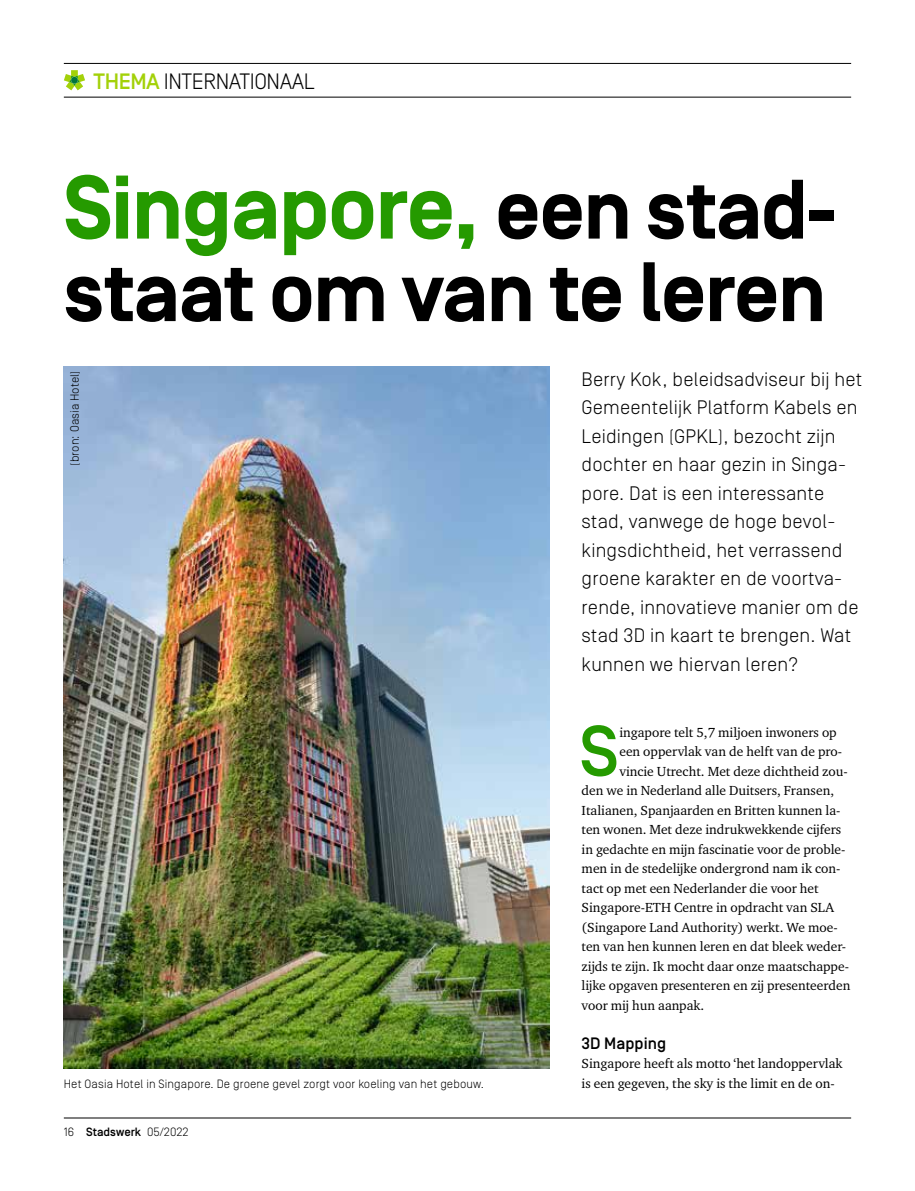
<style>
.page{position:relative;width:915px;height:1191px;background:#fff}
.page>*{position:absolute;margin:0;border:0;box-sizing:border-box;transform-origin:0 0}
.t1{font:700 90px "Simplon BP";letter-spacing:-.02em;color:#259a00}
.t2{font:700 84px "Simplon BP";letter-spacing:-.02em;color:#000}
.t3{font:500 71.4px "Simplon BP";color:#259a00}
.t4{font:300 22.2px "Simplon BP";letter-spacing:-.02em;color:#000}
.t5{font:300 19.5px/28.5px "Simplon BP";letter-spacing:.01em;color:#000}
.t6{font:500 16.5px "Simplon BP";color:#000}
.t7{font:13.5px/19.5px "Charter ITC Std";color:#000}
.t8{font:300 12px "Simplon BP";letter-spacing:.01em;color:#000}
.s1{font-weight:500;color:#a3d109}
.s2{font-size:84px;color:#000}
.s3{font-weight:500}
</style>
<div class="page">
<hr style="left:64px;top:97px;width:786px;height:1px;background:#000">
<hr style="left:64px;top:63px;width:786px;height:1px;background:#000">
<hr style="left:64px;top:1117px;width:786px;height:1px;background:#000">
<svg style="left:64px;top:70px;width:21px;height:20px"></svg>
<img style="left:64px;top:366px;width:485px;height:702px">
<h3 class="t4" style="left:94px;top:68px;width:223px"><span class="s1">THEMA</span> INTERNATIONAAL</h3>
<h1 class="t1" style="left:64px;top:156px;width:774px">Singapore, <span class="s2">een stad-</span></h1>
<h2 class="t2" style="left:64px;top:244px;width:763px">staat om van te leren</h2>
<p class="t8" style="left:68px;top:465px;width:96px;rotate:-90deg">(bron: Oasia Hotel)</p>
<p class="t8" style="left:64px;top:1076px;width:421px">Het Oasia Hotel in Singapore. De groene gevel zorgt voor koeling van het gebouw.</p>
<p class="t8" style="left:64px;top:1125px;width:126px">16 <span class="s3">Stadswerk</span> 05/2022</p>
<p class="t5" style="left:581px;top:364px;width:282px">Berry Kok, beleidsadviseur bij het<br>Gemeentelijk Platform Kabels en<br>Leidingen (GPKL), bezocht zijn dochter en haar gezin in Singa&shy;pore. Dat is een interessante stad, vanwege de hoge bevol&shy;kingsdichtheid, het verrassend groene karakter en de voortva&shy;rende, innovatieve manier om de stad 3D in kaart te brengen. Wat kunnen we hiervan leren?</p>
<h3 class="t3" style="left:579px;top:710px;width:41px">S</h3>
<p class="t7" style="left:619px;top:722px;width:219px">ingapore telt 5,7 miljoen inwoners op</p>
<p class="t7" style="left:619px;top:741px;width:224px">een oppervlak van de helft van de pro-</p>
<p class="t7" style="left:619px;top:761px;width:230px">vincie Utrecht. Met deze dichtheid zou-</p>
<p class="t7" style="left:581px;top:780px;width:254px">den we in Nederland alle Duitsers, Fransen,</p>
<p class="t7" style="left:581px;top:800px;width:260px">Italianen, Spanjaarden en Britten kunnen la-</p>
<p class="t7" style="left:581px;top:819px;width:261px">ten wonen. Met deze indrukwekkende cijfers</p>
<p class="t7" style="left:581px;top:839px;width:265px">in gedachte en mijn fascinatie voor de proble-</p>
<p class="t7" style="left:581px;top:858px;width:260px">men in de stedelijke ondergrond nam ik con-</p>
<p class="t7" style="left:581px;top:878px;width:238px">tact op met een Nederlander die voor het</p>
<p class="t7" style="left:581px;top:897px;width:254px">Singapore-ETH Centre in opdracht van SLA</p>
<p class="t7" style="left:581px;top:917px;width:257px">(Singapore Land Authority) werkt. We moe-</p>
<p class="t7" style="left:581px;top:936px;width:266px">ten van hen kunnen leren en dat bleek weder-</p>
<p class="t7" style="left:581px;top:956px;width:269px">zijds te zijn. Ik mocht daar onze maatschappe-</p>
<p class="t7" style="left:581px;top:975px;width:270px">lijke opgaven presenteren en zij presenteerden</p>
<p class="t7" style="left:581px;top:995px;width:124px">voor mij hun aanpak.</p>
<p class="t6" style="left:581px;top:1033px;width:86px">3D Mapping</p>
<p class="t7" style="left:581px;top:1053px;width:262px">Singapore heeft als motto ‘het landoppervlak is een gegeven, the sky is the limit en de on-</p>
</div>
